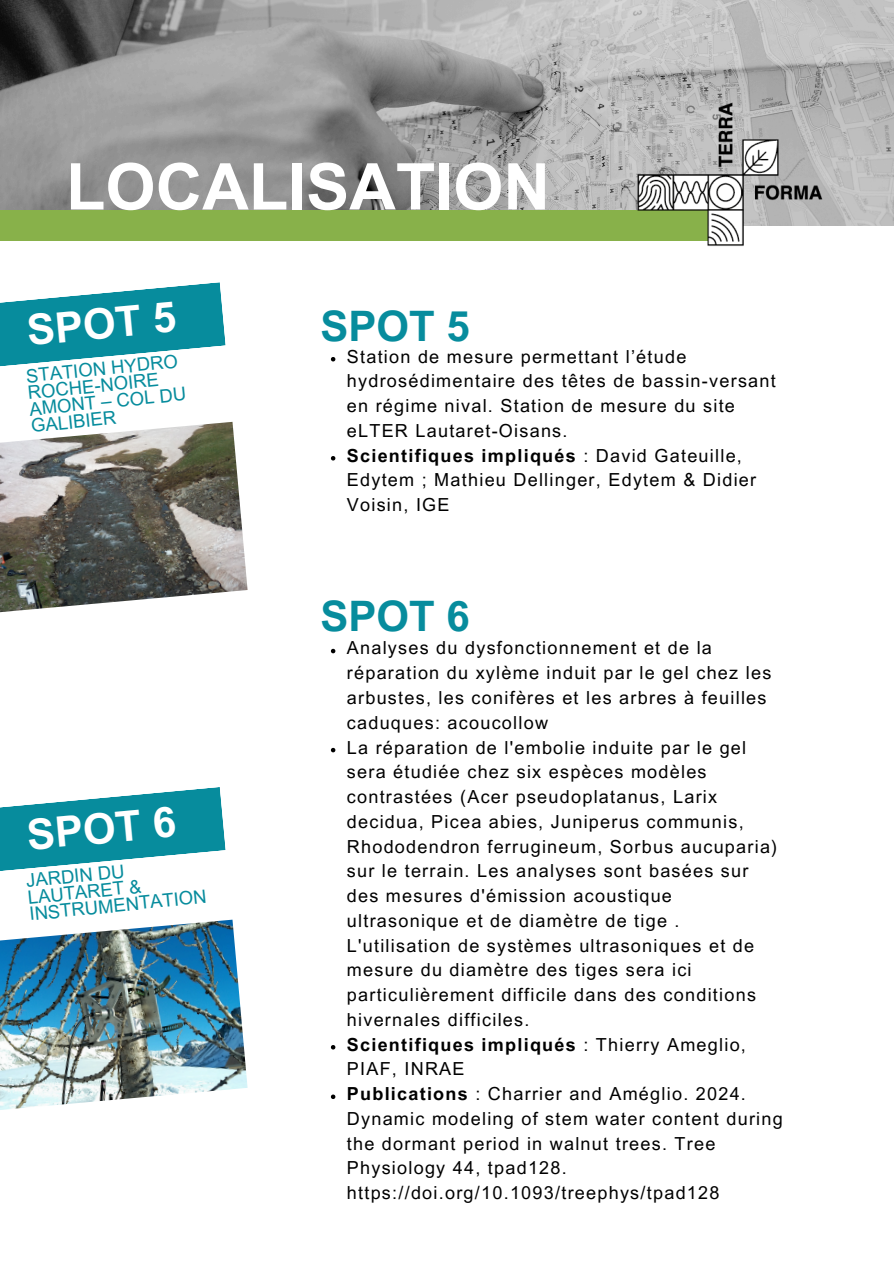
<style>
.page{position:relative;width:894px;height:1264px;background:#fff}
.page>*{position:absolute;margin:0;border:0;box-sizing:border-box;transform-origin:0 0}
.t1{font:700 64.5px "Arial MT Pro";color:#fff}
.t2{font:700 42px "Arial MT Pro";color:#fff}
.t3{font:700 42px "Arial MT Pro";color:#078c9d}
.t4{font:18.45px/16.6px "Arial MT Pro";color:#078c9d}
.t5{font:18px/24.8px "Arial MT Pro";letter-spacing:.07em;color:#000}
.s1{font-weight:700}
</style>
<div class="page">
<img style="left:0;top:0;width:893px;height:225px">
<div style="left:0;top:210px;width:707px;height:31px;background:#88b14a"></div>
<img style="left:632px;top:99px;width:194px;height:147px">
<svg style="left:0;top:282px;width:225px;height:85px"></svg>
<svg style="left:0;top:787px;width:225px;height:84px"></svg>
<svg style="left:331px;top:357px;width:4px;height:4px"></svg>
<svg style="left:331px;top:456px;width:4px;height:4px"></svg>
<svg style="left:331px;top:649px;width:4px;height:4px"></svg>
<svg style="left:331px;top:748px;width:4px;height:4px"></svg>
<svg style="left:331px;top:1045px;width:4px;height:4px"></svg>
<svg style="left:331px;top:1094px;width:4px;height:5px"></svg>
<img style="left:0;top:919px;width:247px;height:191px">
<img style="left:0;top:422px;width:247px;height:190px">
<h1 class="t1" style="left:66px;top:163px;width:485px">LOCALISATION</h1>
<h2 class="t2" style="left:26px;top:314px;width:151px;rotate:-5deg">SPOT 5</h2>
<h3 class="t4" style="left:25px;top:370px;width:159px;rotate:-6deg">STATION HYDRO<br>ROCHE-NOIRE<br>AMONT – COL DU<br>GALIBIER</h3>
<p class="t2" style="left:26px;top:819px;width:151px;rotate:-5deg">SPOT 6</p>
<h2 class="t4" style="left:25px;top:875px;width:179px;rotate:-6deg">JARDIN DU<br>LAUTARET &amp;<br>INSTRUMENTATION</h2>
<p class="t3" style="left:320px;top:311px;width:151px">SPOT 5</p>
<h3 class="t5" style="left:347px;top:346px;width:430px">Station de mesure permettant l’étude hydrosédimentaire des têtes de bassin-versant en régime nival. Station de mesure du site eLTER Lautaret-Oisans.</h3>
<p class="t5" style="left:347px;top:445px;width:411px"><span class="s1">Scientifiques impliqués</span> : David Gateuille,<br>Edytem ; Mathieu Dellinger, Edytem &amp; Didier<br>Voisin, IGE</p>
<h2 class="t3" style="left:320px;top:600px;width:151px">SPOT 6</h2>
<p class="t5" style="left:347px;top:638px;width:437px">Analyses du dysfonctionnement et de la réparation du xylème induit par le gel chez les arbustes, les conifères et les arbres à feuilles caduques: acoucollow<br>La réparation de l'embolie induite par le gel sera étudiée chez six espèces modèles contrastées (Acer pseudoplatanus, Larix decidua, Picea abies, Juniperus communis, Rhododendron ferrugineum, Sorbus aucuparia) sur le terrain. Les analyses sont basées sur des mesures d'émission acoustique ultrasonique et de diamètre de tige .<br>L'utilisation de systèmes ultrasoniques et de mesure du diamètre des tiges sera ici particulièrement difficile dans des conditions hivernales difficiles.<br><span class="s1">Scientifiques impliqués</span> : Thierry Ameglio, PIAF, INRAE<br><span class="s1">Publications</span> : Charrier and Améglio. 2024.<br>Dynamic modeling of stem water content during the dormant period in walnut trees. Tree Physiology 44, tpad128. https://doi.org/10.1093/treephys/tpad128</p>
</div>
